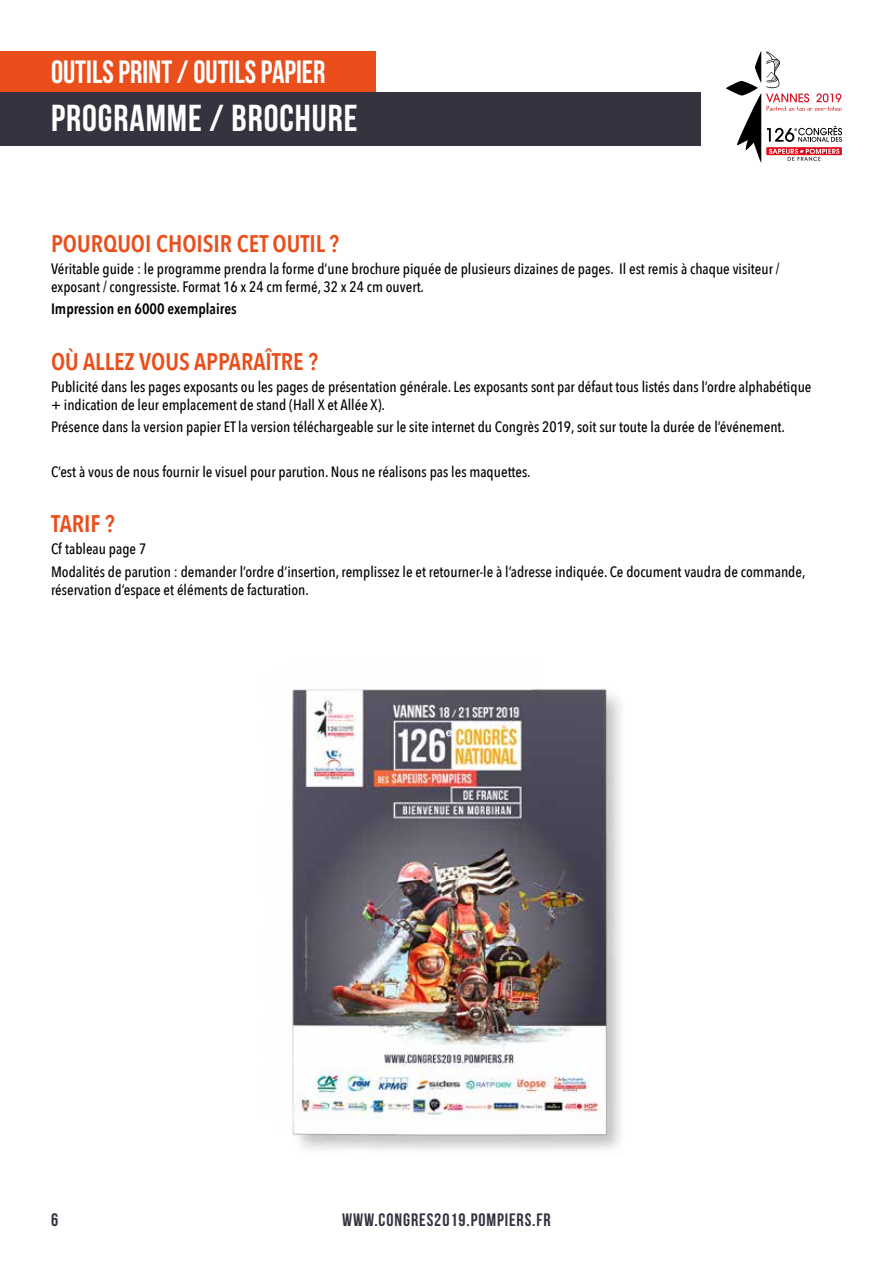
<style>
.page{position:relative;width:893px;height:1263px;background:#fff}
.page>*{position:absolute;margin:0;border:0;box-sizing:border-box;transform-origin:0 0}
.t1{font:37.5px "Bebas Neue";letter-spacing:.025em;color:#fff}
.t2{font:32.25px "Bebas Neue";color:#fff;scale:.95 1}
.t3{font:600 24px "Avenir Next Condensed";color:#e94e1b}
.t4{font:18px "Bebas Neue";letter-spacing:.05em;color:#363240}
.t5{font:500 15px/18px "Avenir Next Condensed";color:#000}
.t6{font:600 15px "Avenir Next Condensed";color:#000}
</style>
<div class="page">
<svg style="left:726px;top:51px;width:116px;height:112px"></svg>
<div style="left:0;top:92px;width:701px;height:54px;background:#363240"></div>
<div style="left:0;top:51px;width:376px;height:41px;background:#e94e1b"></div>
<img style="left:291px;top:688px;width:330px;height:462px">
<h2 class="t2" style="left:51px;top:54px;width:290px">OUTILS PRINT / OUTILS PAPIER</h2>
<h1 class="t1" style="left:51px;top:98px;width:308px">PROGRAMME / BROCHURE</h1>
<h3 class="t3" style="left:51px;top:223px;width:26px">POURQUOI</h3>
<h3 class="t3" style="left:156px;top:223px;width:12px">CHOISIR</h3>
<h3 class="t3" style="left:237px;top:223px;width:47px">CET OUTIL</h3>
<h3 class="t3" style="left:329px;top:223px;width:11px">?</h3>
<p class="t5" style="left:51px;top:260px;width:730px">Véritable guide : le programme prendra la forme d’une brochure piquée de plusieurs dizaines de pages. Il est remis à chaque visiteur / exposant / congressiste. Format 16 x 24 cm fermé, 32 x 24 cm ouvert.</p>
<p class="t6" style="left:51px;top:296px;width:187px">IMPRESSION EN 6000 EXEMPLAIRES</p>
<h3 class="t3" style="left:51px;top:341px;width:44px">OÙ ALLE</h3>
<h3 class="t3" style="left:125px;top:341px;width:40px">Z VOUS</h3>
<h3 class="t3" style="left:194px;top:341px;width:13px">APPARA</h3>
<h3 class="t3" style="left:266px;top:341px;width:54px">ÎTRE ?</h3>
<p class="t5" style="left:51px;top:378px;width:762px">Publicité dans les pages exposants ou les pages de présentation générale. Les exposants sont par défaut tous listés dans l’ordre alphabétique + indication de leur emplacement de stand (Hall X et Allée X).</p>
<p class="t5" style="left:51px;top:418px;width:735px">Présence dans la version papier ET la version téléchargeable sur le site internet du Congrès 2019, soit sur toute la durée de l’événement.</p>
<p class="t5" style="left:51px;top:462px;width:481px">C’est à vous de nous fournir le visuel pour parution. Nous ne réalisons pas les maquettes.</p>
<h3 class="t3" style="left:51px;top:503px;width:65px">TARI F ?</h3>
<p class="t5" style="left:51px;top:538px;width:756px;line-height:22.2px">Cf tableau page 7<br>Modalités de parution : demander l’ordre d’insertion, remplissez le et retourner-le à l’adresse indiquée. Ce document vaudra de commande,</p>
<p class="t5" style="left:51px;top:580px;width:259px">réservation d’espace et éléments de facturation.</p>
<p class="t4" style="left:51px;top:1210px;width:9px">6</p>
<p class="t4" style="left:342px;top:1210px;width:210px">WWW.CONGRES2019.POMPIERS.FR</p>
</div>
